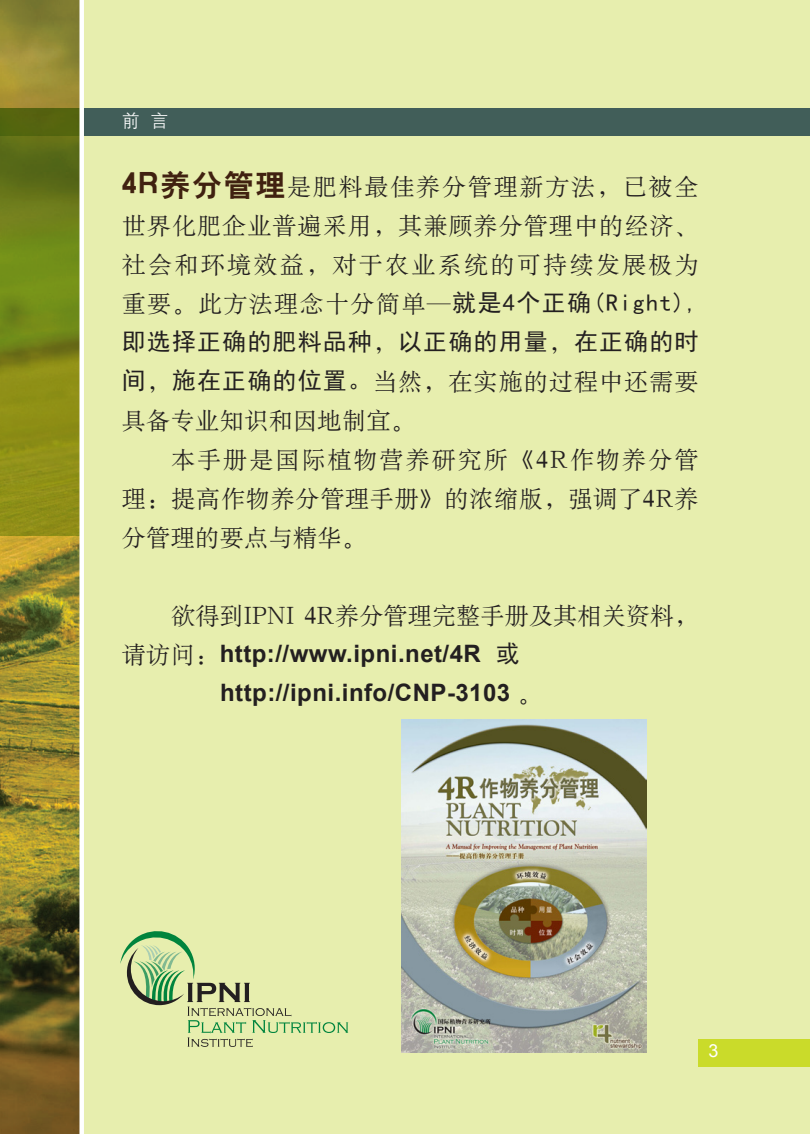
<style>
.page{position:relative;width:810px;height:1134px;background:#e7eeae}
.page>*{position:absolute;margin:0;border:0;box-sizing:border-box;transform-origin:0 0}
.一级标题{font:24px/39px "H Ya 6 gj";letter-spacing:.045em;color:#231f20;text-align:justify}
.正宋1{font:24px/39px "H Ya 6 gj";letter-spacing:.035em;color:#231f20;text-align:justify}
.正宋1-2{font:24px/39px "H Ya 6 gj";letter-spacing:.01em;color:#231f20}
.正宋1-3{font:700 24px "Arial";letter-spacing:.02em;color:#231f20}
.标头{font:18px "H Yg 2 gj";color:#fff}
.Body_Sans{font:18px "Arial";color:#fff}
.s1{font-family:"H Yb 2 gj";font-size:30px;color:#402110}
.s2{font-family:"Sim Hei"}
.s3{font-family:"Arial";font-weight:700}
.s4{font-family:"H Ya 6 gj";font-weight:400}
</style>
<div class="page">
<img style="left:0;top:0;width:79px;height:1134px">
<svg style="left:0;top:135px;width:79px;height:401px;background:#7a8617"></svg>
<div style="left:0;top:108px;width:82px;height:27px;background:#54640e"></div>
<div style="left:84px;top:108px;width:726px;height:27px;background:#3e5b57"></div>
<div style="left:79px;top:0;width:5px;height:1134px;background:#fff"></div>
<div style="left:698px;top:1040px;width:112px;height:27px;background:#cadb2a"></div>
<svg style="left:120px;top:931px;width:228px;height:116px"></svg>
<img style="left:401px;top:720px;width:246px;height:333px">
<p class="标头" style="left:122px;top:112px;width:48px">前 言</p>
<p class="一级标题" style="left:122px;top:167px;width:578px"><span class="s1">4R养分管理</span>是肥料最佳养分管理新方法，已被全世界化肥企业普遍采用，其兼顾养分管理中的经济、社会和环境效益，对于农业系统的可持续发展极为重要。此方法理念十分简单—<span class="s2">就是4个正确(Right),即选择正确的肥料品种</span>，<span class="s2">以正确的用量</span>，<span class="s2">在正确的时间</span>，<span class="s2">施在正确的位置。</span>当然，在实施的过程中还需要具备专业知识和因地制宜。</p>
<p class="正宋1" style="left:122px;top:440px;width:578px;text-indent:49px">本手册是国际植物营养研究所《4R作物养分管理：提高作物养分管理手册》的浓缩版，强调了4R养分管理的要点与精华。</p>
<p class="正宋1-2" style="left:122px;top:596px;width:578px;text-indent:49px">欲得到IPNI 4R养分管理完整手册及其相关资料，请访问：<span class="s3">http://www.ipni.net/4R</span> <span class="s2">或</span></p>
<p class="正宋1-3" style="left:220px;top:677px;width:323px">http://ipni.info/CNP-3103 <span class="s4">。</span></p>
<p class="Body_Sans" style="left:708px;top:1039px;width:12px">3</p>
</div>
